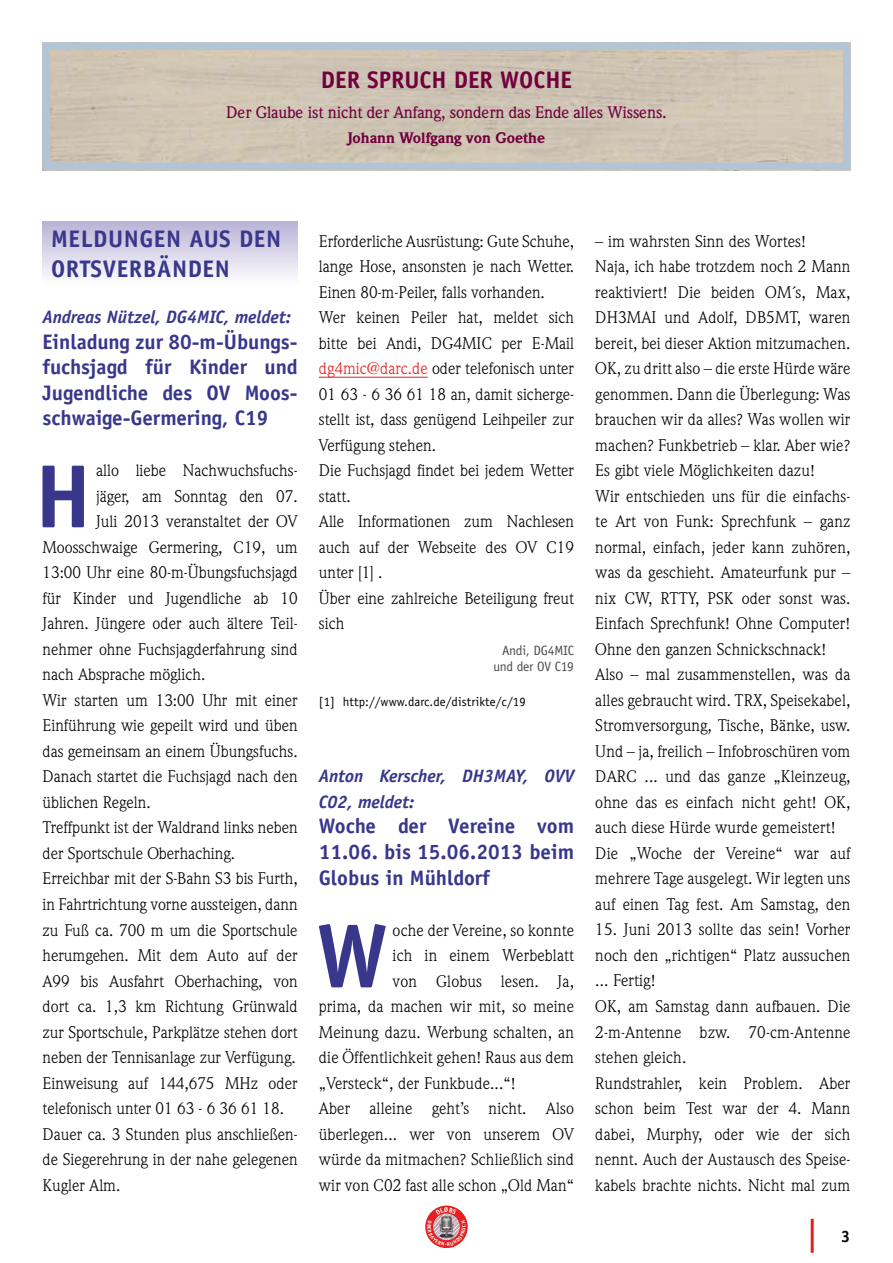
<style>
.page{position:relative;width:893px;height:1263px;background:#fff}
.page>*{position:absolute;margin:0;border:0;box-sizing:border-box;transform-origin:0 0}
.t1{font:700 90px "Officina Sans LT";color:#38378b}
.t2{font:700 24px "Officina Sans LT";letter-spacing:.025em;color:#38378b}
.t3{font:700 24px "Officina Sans LT";color:#72003c}
.t4{font:700 21px/25.5px "Officina Sans LT";color:#38378b;text-align:justify}
.t5{font:italic 700 18px/25.5px "Officina Sans LT";color:#38378b}
.t6{font:16.5px/25.5px "Weidemann LT";letter-spacing:.01em;color:#000}
.t7{font:500 16.5px "Weidemann LT";letter-spacing:-.01em;color:#72003c}
.t8{font:700 16.5px "Officina Sans LT";color:#000}
.t9{font:900 15px "Weidemann LT";color:#72003c}
.t10{font:13.5px/16.5px "Officina Sans LT";letter-spacing:-.015em;color:#4b4b4d;text-align:right}
.t11{font:12.75px "Officina Sans LT";letter-spacing:.01em;color:#000}
.s1{color:#e32120}
</style>
<div class="page">
<svg style="left:425px;top:1205px;width:43px;height:43px"></svg>
<div style="left:43px;top:43px;width:807px;height:127px;border:8px solid #9eb7ce"></div>
<hr style="left:811px;top:1219px;width:3px;height:34px;background:#e32120">
<div style="left:43px;top:221px;width:255px;height:64px;background:linear-gradient(to bottom,#b9b2d5,#fdfdfe)"></div>
<hr style="left:319px;top:377px;width:109px;height:1px;background:#e32120">
<svg style="left:427px;top:1207px;width:39px;height:39px;background:#d1696b"></svg>
<h2 class="t3" style="left:321px;top:65px;width:253px">Der Spruch der Woche</h2>
<p class="t7" style="left:226px;top:103px;width:442px">Der Glaube ist nicht der Anfang, sondern das Ende alles Wissens.</p>
<p class="t9" style="left:348px;top:129px;width:199px">Johann Wolfgang von Goethe</p>
<h2 class="t2" style="left:51px;top:223px;width:16px">MELDUN</h2>
<h2 class="t2" style="left:140px;top:223px;width:65px">GEN AUS</h2>
<h2 class="t2" style="left:239px;top:223px;width:14px">DEN</h2>
<h2 class="t2" style="left:51px;top:253px;width:136px">ORTSVERBÄNDEN</h2>
<p class="t5" style="left:43px;top:304px;width:250px">Andreas Nützel, DG4MIC, meldet:</p>
<p class="t4" style="left:43px;top:329px;width:257px">Einladung zur 80-m-Übungs&shy;fuchsjagd für Kinder und Jugendliche des OV Moos&shy;schwaige-Germering, C19</p>
<h1 class="t1" style="left:35px;top:440px;width:43px">H</h1>
<p class="t6" style="left:96px;top:458px;width:203px">allo liebe Nachwuchsfuchs-</p>
<p class="t6" style="left:96px;top:483px;width:203px">jäger, am Sonntag den 07.</p>
<p class="t6" style="left:96px;top:509px;width:203px">Juli 2013 veranstaltet der OV</p>
<p class="t6" style="left:43px;top:534px;width:257px">Moosschwaige Germering, C19, um</p>
<p class="t6" style="left:43px;top:560px;width:257px">13:00 Uhr eine 80-m-Übungsfuchsjagd</p>
<p class="t6" style="left:43px;top:585px;width:257px">für Kinder und Jugendliche ab 10</p>
<p class="t6" style="left:43px;top:611px;width:257px">Jahren. Jüngere oder auch ältere Teil-</p>
<p class="t6" style="left:43px;top:636px;width:257px">nehmer ohne Fuchsjagderfahrung sind</p>
<p class="t6" style="left:43px;top:662px;width:164px">nach Absprache möglich.</p>
<p class="t6" style="left:43px;top:687px;width:257px">Wir starten um 13:00 Uhr mit einer</p>
<p class="t6" style="left:43px;top:713px;width:257px">Einführung wie gepeilt wird und üben</p>
<p class="t6" style="left:43px;top:738px;width:257px">das gemeinsam an einem Übungsfuchs.</p>
<p class="t6" style="left:43px;top:764px;width:257px">Danach startet die Fuchsjagd nach den</p>
<p class="t6" style="left:43px;top:789px;width:110px">üblichen Regeln.</p>
<p class="t6" style="left:43px;top:815px;width:257px">Treffpunkt ist der Waldrand links neben</p>
<p class="t6" style="left:43px;top:840px;width:194px">der Sportschule Oberhaching.</p>
<p class="t6" style="left:43px;top:866px;width:257px">Erreichbar mit der S-Bahn S3 bis Furth,</p>
<p class="t6" style="left:43px;top:891px;width:257px">in Fahrtrichtung vorne aussteigen, dann</p>
<p class="t6" style="left:43px;top:917px;width:257px">zu Fuß ca. 700 m um die Sportschule</p>
<p class="t6" style="left:43px;top:942px;width:257px">herumgehen. Mit dem Auto auf der</p>
<p class="t6" style="left:43px;top:968px;width:257px">A99 bis Ausfahrt Oberhaching, von</p>
<p class="t6" style="left:43px;top:993px;width:257px">dort ca. 1,3 km Richtung Grünwald</p>
<p class="t6" style="left:43px;top:1019px;width:257px">zur Sportschule, Parkplätze stehen dort</p>
<p class="t6" style="left:43px;top:1044px;width:255px">neben der Tennisanlage zur Verfügung.</p>
<p class="t6" style="left:43px;top:1070px;width:257px">Einweisung auf 144,675 MHz oder</p>
<p class="t6" style="left:43px;top:1095px;width:243px">telefonisch unter 01 63 - 6 36 61 18.</p>
<p class="t6" style="left:43px;top:1121px;width:257px">Dauer ca. 3 Stunden plus anschließen-</p>
<p class="t6" style="left:43px;top:1146px;width:257px">de Siegerehrung in der nahe gelegenen</p>
<p class="t6" style="left:43px;top:1172px;width:79px">Kugler Alm.</p>
<p class="t6" style="left:319px;top:228px;width:257px">Erforderliche Ausrüstung: Gute Schuhe, lange Hose, ansonsten je nach Wetter.<br>Einen 80-m-Peiler, falls vorhanden.<br>Wer keinen Peiler hat, meldet sich bitte bei Andi, DG4MIC per E-Mail <span class="s1">dg4mic@darc.de</span> oder telefonisch unter<br>01 63 - 6 36 61 18 an, damit sicherge&shy;stellt ist, dass genügend Leihpeiler zur<br>Verfügung stehen.<br>Die Fuchsjagd findet bei jedem Wetter statt.<br>Alle Informationen zum Nachlesen auch auf der Webseite des OV C19 unter [1] .<br>Über eine zahlreiche Beteiligung freut sich</p>
<p class="t10" style="left:493px;top:642px;width:82px">Andi, DG4MIC und der OV C19</p>
<p class="t11" style="left:319px;top:694px;width:208px">[1] http://www.darc.de/distrikte/c/19</p>
<p class="t5" style="left:319px;top:763px;width:257px">Anton Kerscher, DH3MAY, OVV<br>C02, meldet:</p>
<p class="t4" style="left:319px;top:813px;width:257px">Woche der Vereine vom 11.06. bis 15.06.2013 beim Globus in Mühldorf</p>
<h1 class="t1" style="left:316px;top:900px;width:73px">W</h1>
<p class="t6" style="left:393px;top:917px;width:183px">oche der Vereine, so konnte</p>
<p class="t6" style="left:393px;top:942px;width:183px">ich in einem Werbeblatt</p>
<p class="t6" style="left:393px;top:968px;width:183px">von Globus lesen. Ja,</p>
<p class="t6" style="left:319px;top:993px;width:257px">prima, da machen wir mit, so meine</p>
<p class="t6" style="left:319px;top:1019px;width:257px">Meinung dazu. Werbung schalten, an</p>
<p class="t6" style="left:319px;top:1044px;width:257px">die Öffentlichkeit gehen! Raus aus dem</p>
<p class="t6" style="left:319px;top:1070px;width:198px">„Versteck“, der Funkbude...“!</p>
<p class="t6" style="left:319px;top:1095px;width:257px">Aber alleine geht’s nicht. Also</p>
<p class="t6" style="left:319px;top:1121px;width:257px">überlegen... wer von unserem OV</p>
<p class="t6" style="left:319px;top:1146px;width:257px">würde da mitmachen? Schließlich sind</p>
<p class="t6" style="left:319px;top:1172px;width:257px">wir von C02 fast alle schon „Old Man“</p>
<p class="t6" style="left:595px;top:228px;width:257px">– im wahrsten Sinn des Wortes!<br>Naja, ich habe trotzdem noch 2 Mann reaktiviert! Die beiden OM´s, Max, DH3MAI und Adolf, DB5MT, waren bereit, bei dieser Aktion mitzumachen.<br>OK, zu dritt also – die erste Hürde wäre genommen. Dann die Überlegung: Was brauchen wir da alles? Was wollen wir machen? Funkbetrieb – klar. Aber wie?<br>Es gibt viele Möglichkeiten dazu!<br>Wir entschieden uns für die einfachs&shy;te Art von Funk: Sprechfunk – ganz normal, einfach, jeder kann zuhören, was da geschieht. Amateurfunk pur – nix CW, RTTY, PSK oder sonst was.<br>Einfach Sprechfunk! Ohne Computer!<br>Ohne den ganzen Schnickschnack!<br>Also – mal zusammenstellen, was da alles gebraucht wird. TRX, Speisekabel, Stromversorgung, Tische, Bänke, usw.<br>Und – ja, freilich – Infobroschüren vom DARC ... und das ganze „Kleinzeug, ohne das es einfach nicht geht! OK, auch diese Hürde wurde gemeistert!<br>Die „Woche der Vereine“ war auf mehrere Tage ausgelegt. Wir legten uns auf einen Tag fest. Am Samstag, den</p>
<p class="t6" style="left:595px;top:917px;width:257px">15. Juni 2013 sollte das sein! Vorher noch den „richtigen“ Platz aussuchen ... Fertig!<br>OK, am Samstag dann aufbauen. Die<br>2-m-Antenne bzw. 70-cm-Antenne stehen gleich.<br>Rundstrahler, kein Problem. Aber schon beim Test war der 4. Mann dabei, Murphy, oder wie der sich nennt. Auch der Austausch des Speise&shy;kabels brachte nichts. Nicht mal zum</p>
<p class="t8" style="left:841px;top:1226px;width:11px">3</p>
</div>
